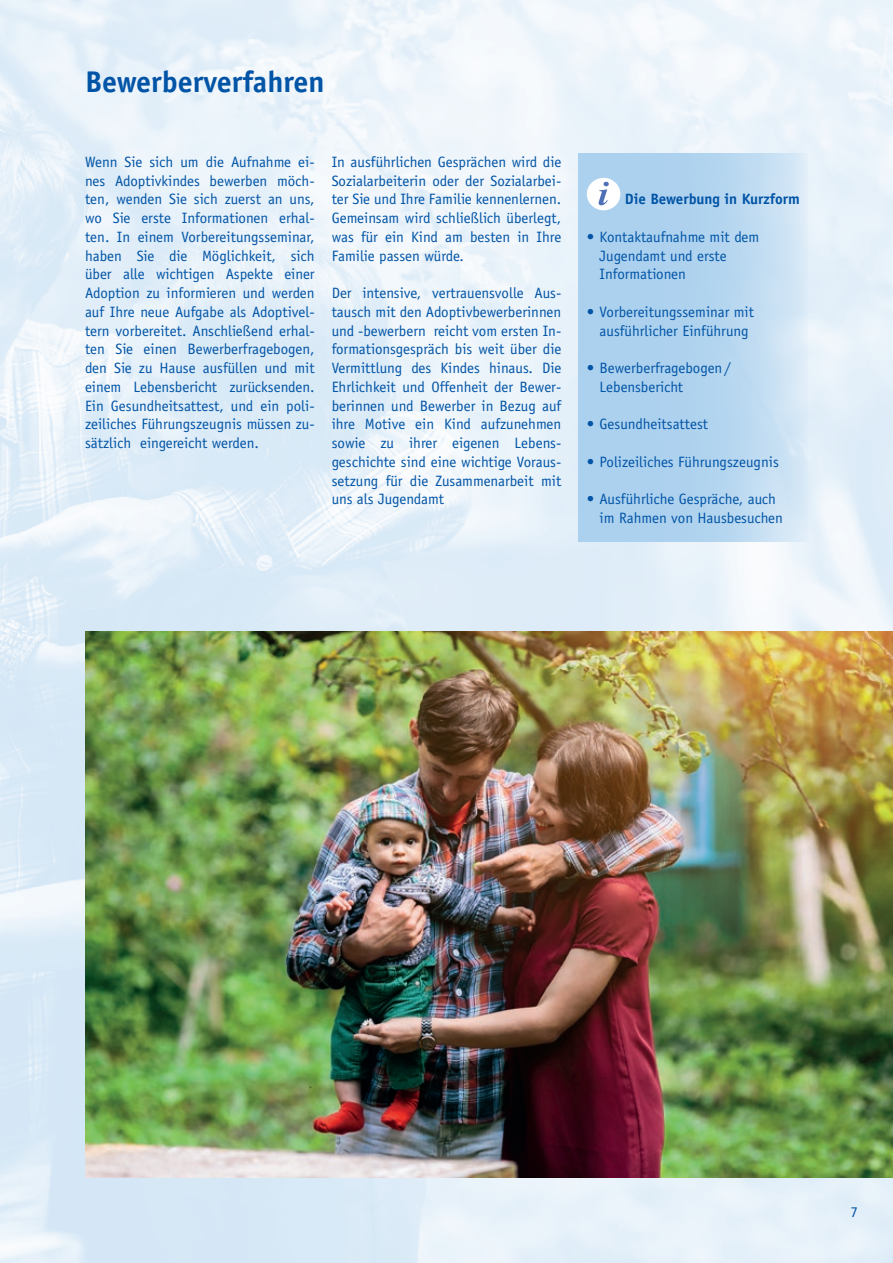
<style>
.page{position:relative;width:893px;height:1263px;background:#fff}
.page>*{position:absolute;margin:0;border:0;box-sizing:border-box;transform-origin:0 0}
.t1{font:700 30px "Officina Sans Std";color:#0154a6}
.t2{font:15px/18.8px "Officina Sans Std";color:#0154a6;text-align:justify}
.t3{font:700 15px "Officina Sans Std";color:#0154a6}
</style>
<div class="page">
<img style="left:0;top:0;width:893px;height:1263px">
<svg style="left:578px;top:153px;width:230px;height:389px;background:#b6d6ef"></svg>
<div style="left:587px;top:178px;width:33px;height:32px;background:#fff;border-radius:50%"></div>
<svg style="left:599px;top:182px;width:10px;height:23px"></svg>
<img style="left:85px;top:632px;width:808px;height:545px">
<h1 class="t1" style="left:85px;top:63px;width:241px">Bewerberverfahren</h1>
<p class="t2" style="left:85px;top:152px;width:231px">Wenn Sie sich um die Aufnahme ei&shy;nes Adoptivkindes bewerben möch&shy;ten, wenden Sie sich zuerst an uns, wo Sie erste Informationen erhal&shy;ten. In einem Vorbereitungsseminar, haben Sie die Möglichkeit, sich über alle wichtigen Aspekte einer Adoption zu informieren und werden auf Ihre neue Aufgabe als Adoptivel&shy;tern vorbereitet. Anschließend erhal&shy;ten Sie einen Bewerberfragebogen, den Sie zu Hause ausfüllen und mit einem Lebensbericht zurücksenden.<br>Ein Gesundheitsattest, und ein poli&shy;zeiliches Führungszeugnis müssen zu&shy;sätzlich eingereicht werden.</p>
<p class="t2" style="left:332px;top:152px;width:231px">In ausführlichen Gesprächen wird die Sozialarbeiterin oder der Sozialarbei&shy;ter Sie und Ihre Familie kennenlernen.<br>Gemeinsam wird schließlich überlegt, was für ein Kind am besten in Ihre Familie passen würde.</p>
<p class="t2" style="left:332px;top:284px;width:231px">Der intensive, vertrauensvolle Aus&shy;tausch mit den Adoptivbewerberinnen und -bewerbern reicht vom ersten In&shy;formationsgespräch bis weit über die Vermittlung des Kindes hinaus. Die Ehrlichkeit und Offenheit der Bewer&shy;berinnen und Bewerber in Bezug auf ihre Motive ein Kind aufzunehmen sowie zu ihrer eigenen Lebens&shy;geschichte sind eine wichtige Voraus&shy;setzung für die Zusammenarbeit mit uns als Jugendamt</p>
<p class="t3" style="left:625px;top:190px;width:177px">Die Bewerbung in Kurzform</p>
<p class="t2" style="left:600px;top:227px;width:161px;text-align:left;text-indent:-13px">• Kontaktaufnahme mit dem<br>Jugendamt und erste<br>Informationen</p>
<p class="t2" style="left:587px;top:302px;width:169px;text-align:center">• Vorbereitungsseminar mit ausführlicher Einführung</p>
<p class="t2" style="left:600px;top:359px;width:133px;text-indent:-13px">• Bewerberfragebogen/<br>Lebensbericht</p>
<p class="t2" style="left:587px;top:415px;width:123px">• Gesundheitsattest</p>
<p class="t2" style="left:587px;top:452px;width:193px">• Polizeiliches Führungszeugnis</p>
<p class="t2" style="left:600px;top:490px;width:185px;text-indent:-13px">• Ausführliche Gespräche, auch im Rahmen von Hausbesuchen</p>
<p class="t2" style="left:850px;top:1202px;width:9px">7</p>
</div>
